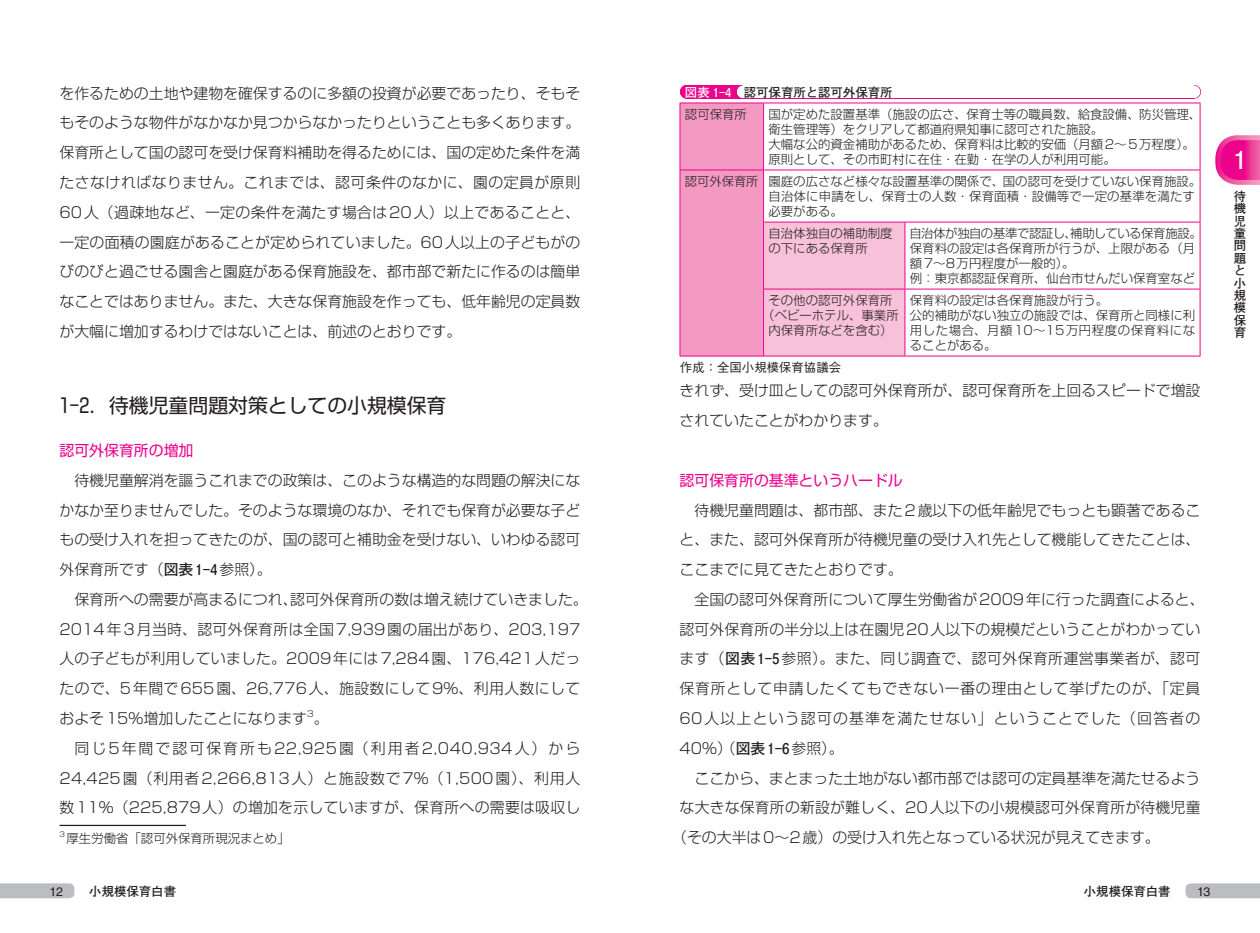
<style>
.page{position:relative;width:1260px;height:933px;background:#fff}
.page>*{position:absolute;margin:0;border:0;box-sizing:border-box;transform-origin:0 0}
.t1{font:700 24.85px "Futo Go B101 Pr 6";color:#fff}
.t2{font:19.78px "Shin Go Pr 6";color:#231f20}
.t3{font:300 14.88px/29.8px "Shin Go Pr 6";color:#231f20;text-align:justify}
.t4{font:300 14.88px/29.8px "Shin Go Pr 6";letter-spacing:.03em;color:#231f20}
.t5{font:14.88px "Shin Go Pr 6";color:#ed028c}
.t6{font:300 12.42px/14.9px "Shin Go Pr 6";color:#231f20}
.t7{font:700 12.42px/12.4px "Futo Go B101 Pr 6";color:#231f20}
.t8{font:500 12.42px "Gothic BBB Pr 6";color:#231f20}
.t9{font:12.42px "Helvetica LT Std";color:#231f20}
.t10{font:300 8.75px "Shin Go Pr 6";color:#231f20}
.t11{font:300 7.17px "Shin Go Pr 6";color:#231f20}
.s1{font-family:"Futo Go B101 Pr 6";font-weight:700}
.s2{color:#fff}
</style>
<div class="page">
<hr style="left:60px;top:824px;width:126px;height:2px;background:#231f20">
<hr style="left:1200px;top:103px;width:1px;height:67px;background:#ed028c">
<hr style="left:905px;top:170px;width:295px;height:1px;background:#ed028c">
<hr style="left:1200px;top:170px;width:1px;height:52px;background:#ed028c">
<hr style="left:1200px;top:222px;width:1px;height:67px;background:#ed028c">
<hr style="left:905px;top:289px;width:295px;height:1px;background:#ed028c">
<hr style="left:1200px;top:289px;width:1px;height:67px;background:#ed028c">
<hr style="left:680px;top:356px;width:84px;height:1px;background:#ed028c">
<hr style="left:905px;top:103px;width:295px;height:1px;background:#ed028c">
<hr style="left:905px;top:222px;width:295px;height:1px;background:#ed028c">
<hr style="left:905px;top:356px;width:295px;height:1px;background:#ed028c">
<hr style="left:764px;top:356px;width:141px;height:1px;background:#ed028c">
<svg style="left:680px;top:85px;width:514px;height:271px"></svg>
<svg style="left:0;top:883px;width:74px;height:15px"></svg>
<svg style="left:1186px;top:883px;width:74px;height:15px"></svg>
<svg style="left:1215px;top:135px;width:45px;height:50px;background:#ef42a1"></svg>
<p class="t3" style="left:60px;top:77px;width:522px">を作るための土地や建物を確保するのに多額の投資が必要であったり、そもそもそのような物件がなかなか見つからなかったりということも多くあります。保育所として国の認可を受け保育料補助を得るためには、国の定めた条件を満たさなければなりません。これまでは、認可条件のなかに、園の定員が原則60人（過疎地など、一定の条件を満たす場合は20人）以上であることと、一定の面積の園庭があることが定められていました。60人以上の子どもがのびのびと過ごせる園舎と園庭がある保育施設を、都市部で新たに作るのは簡単なことではありません。また、大きな保育施設を作っても、低年齢児の定員数が大幅に増加するわけではないことは、前述のとおりです。</p>
<h2 class="t2" style="left:60px;top:389px;width:388px">1-2．待機児童問題対策としての小規模保育</h2>
<p class="t5" style="left:60px;top:438px;width:135px">認可外保育所の増加</p>
<p class="t3" style="left:60px;top:464px;width:522px;text-indent:15px">待機児童解消を謳うこれまでの政策は、このような構造的な問題の解決になかなか至りませんでした。そのような環境のなか、それでも保育が必要な子どもの受け入れを担ってきたのが、国の認可と補助金を受けない、いわゆる認可外保育所です（<span class="s1">図表1-4</span>参照）。</p>
<p class="t3" style="left:60px;top:583px;width:530px;text-align:left;text-indent:15px">保育所への需要が高まるにつれ、認可外保育所の数は増え続けていきました。2014年3月当時、認可外保育所は全国7,939園の届出があり、203,197人の子どもが利用していました。2009年には 7,284園、176,421人だったので、5年間で655園、26,776人、施設数にして9％、利用人数にしておよそ15％増加したことになります。</p>
<p class="t10" style="left:307px;top:706px;width:8px">3</p>
<p class="t3" style="left:60px;top:732px;width:522px;text-indent:15px">同じ5年間で認可保育所も22,925園（利用者2,040,934人）から24,425園（利用者 2,266,813人）と施設数で 7％（1,500園）、利用人数 11％（225,879人）の増加を示していますが、保育所への需要は吸収し</p>
<p class="t11" style="left:60px;top:828px;width:7px">3</p>
<p class="t6" style="left:67px;top:830px;width:225px">厚生労働省「認可外保育所現況まとめ」</p>
<p class="t7" style="left:685px;top:85px;width:209px"><span class="s2">図表 1-4　</span>認可保育所と認可外保育所</p>
<p class="t6" style="left:685px;top:106px;width:64px">認可保育所</p>
<p class="t6" style="left:769px;top:106px;width:434px">国が定めた設置基準（施設の広さ、保育士等の職員数、給食設備、防災管理、衛生管理等）をクリアして都道府県知事に認可された施設。<br>大幅な公的資金補助があるため、保育料は比較的安価（月額2～５万程度）。原則として、その市町村に在住・在勤・在学の人が利用可能。</p>
<p class="t6" style="left:769px;top:173px;width:434px;text-indent:-84px">認可外保育所 園庭の広さなど様々な設置基準の関係で、国の認可を受けていない保育施設。自治体に申請をし、保育士の人数・保育面積・設備等で一定の基準を満たす必要がある。</p>
<p class="t6" style="left:769px;top:225px;width:126px">自治体独自の補助制度の下にある保育所</p>
<p class="t6" style="left:909px;top:225px;width:294px">自治体が独自の基準で認証し、補助している保育施設。保育料の設定は各保育所が行うが、上限がある（月額7～8万円程度が一般的）。<br>例：東京都認証保育所、仙台市せんだい保育室など</p>
<p class="t6" style="left:762px;top:292px;width:138px;text-align:center">その他の認可外保育所（ベビーホテル、事業所内保育所などを含む）</p>
<p class="t6" style="left:910px;top:292px;width:287px">保育料の設定は各保育施設が行う。<br>公的補助がない独立の施設では、保育所と同様に利用した場合、月額10～15万円程度の保育料になることがある。</p>
<p class="t8" style="left:680px;top:357px;width:163px">作成：全国小規模保育協議会</p>
<p class="t3" style="left:680px;top:374px;width:522px">きれず、受け皿としての認可外保育所が、認可保育所を上回るスピードで増設されていたことがわかります。</p>
<p class="t5" style="left:680px;top:468px;width:225px">認可保育所の基準というハードル</p>
<p class="t3" style="left:680px;top:494px;width:522px;text-indent:15px">待機児童問題は、都市部、また2歳以下の低年齢児でもっとも顕著であること、また、認可外保育所が待機児童の受け入れ先として機能してきたことは、ここまでに見てきたとおりです。</p>
<p class="t4" style="left:680px;top:583px;width:527px;text-indent:15px">全国の認可外保育所について厚生労働省が2009年に行った調査によると、認可外保育所の半分以上は在園児20人以下の規模だということがわかっています（<span class="s1">図表1-5</span>参照）。また、同じ調査で、認可外保育所運営事業者が、認可保育所として申請したくてもできない一番の理由として挙げたのが、「定員60人以上という認可の基準を満たせない」ということでした（回答者の40％）（<span class="s1">図表1-6</span>参照）。</p>
<p class="t3" style="left:694px;top:761px;width:507px">ここから、まとまった土地がない都市部では認可の定員基準を満たせるよう</p>
<p class="t3" style="left:680px;top:791px;width:522px">な大きな保育所の新設が難しく、20人以下の小規模認可外保育所が待機児童</p>
<p class="t3" style="left:672px;top:821px;width:489px">（その大半は0～2歳）の受け入れ先となっている状況が見えてきます。</p>
<p class="t9" style="left:50px;top:884px;width:15px">12</p>
<p class="t7" style="left:89px;top:884px;width:88px">小規模保育白書</p>
<p class="t7" style="left:1084px;top:884px;width:88px">小規模保育白書</p>
<p class="t9" style="left:1197px;top:884px;width:15px">13</p>
<h1 class="t1" style="left:1233px;top:140px;width:15px">1</h1>
<p class="t7" style="left:1234px;top:189px;width:14px">待機児童問題と小規模保育</p>
</div>
